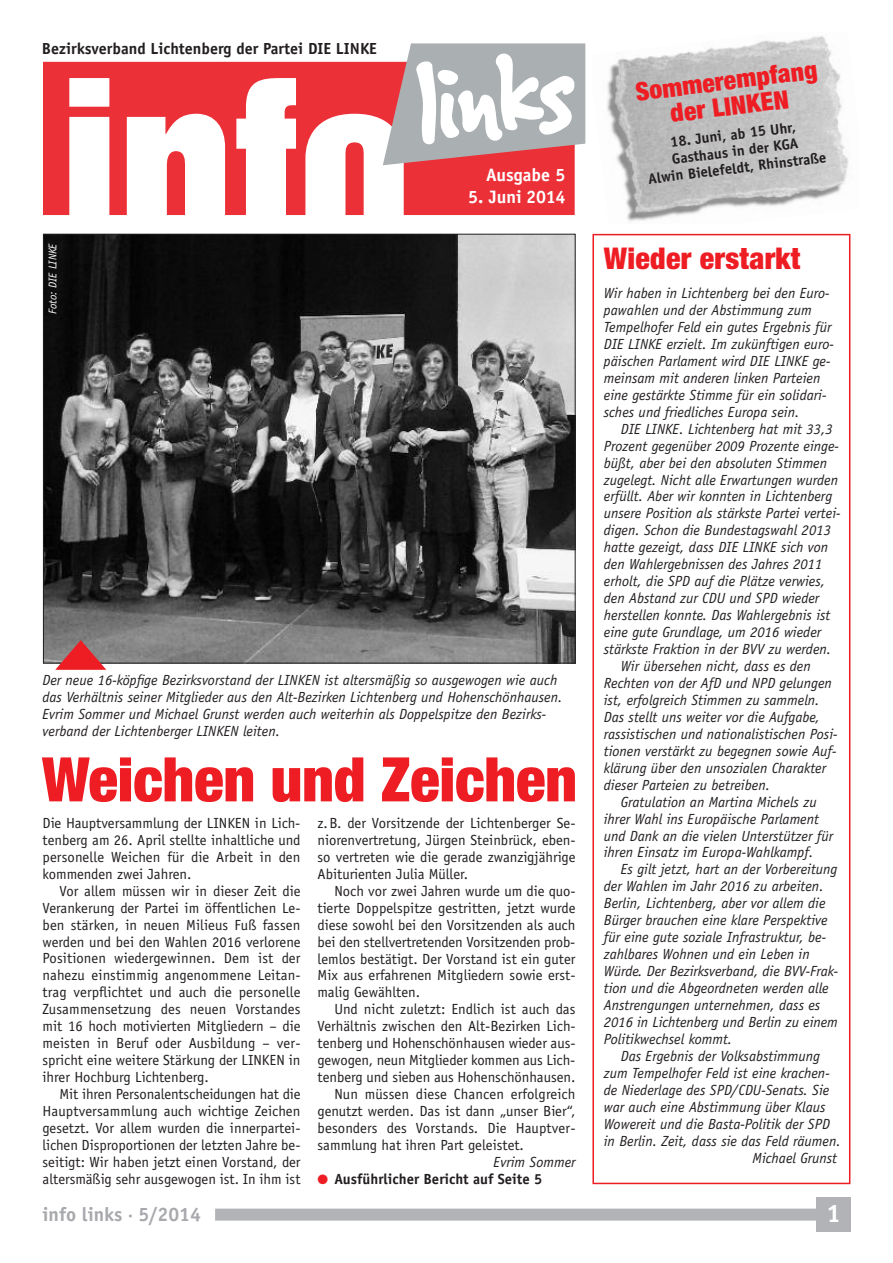
<style>
.page{position:relative;width:893px;height:1263px;background:#fff}
.page>*{position:absolute;margin:0;border:0;box-sizing:border-box;transform-origin:0 0}
.t1{font:900 condensed 61.5px "Helvetica Neue";letter-spacing:-.005em;color:#ee1d23}
.t2{font:900 condensed 30px "Helvetica Neue";letter-spacing:.01em;color:#ee1d23}
.t3{font:900 condensed 25.5px/25.5px "Helvetica Neue";color:#ee1d23;text-align:center}
.t4{font:700 25.5px "Officina Sans Std";color:#fff}
.t5{font:700 19.5px "Officina Sans Std";color:#a8a9ad}
.t6{font:700 18px "Officina Sans Std";color:#fff}
.t7{font:700 16.05px "Officina Sans Std";color:#231f20}
.t8{font:italic 14.7px/17px "Officina Sans Std";color:#231f20}
.t9{font:14.7px/17px "Officina Sans Std";color:#231f20;text-align:justify}
.t10{font:700 14.7px/17px "Officina Sans Std";color:#231f20;text-align:center}
.t11{font:italic 11.25px "Officina Sans Std";color:#fff}
.s1{color:#ee1d23}
</style>
<div class="page">
<div style="left:592px;top:234px;width:258px;height:950px;border:2px solid #ee1d23"></div>
<img style="left:45px;top:236px;width:528px;height:425px">
<div style="left:816px;top:1198px;width:34px;height:34px;background:#b2b3b7"></div>
<div style="left:215px;top:1208px;width:621px;height:12px;background:#b2b3b7"></div>
<svg style="left:43px;top:62px;width:532px;height:153px;fill:#ec3037"></svg>
<svg style="left:345px;top:142px;width:19px;height:73px"></svg>
<svg style="left:383px;top:43px;width:202px;height:122px"></svg>
<img style="left:607px;top:36px;width:242px;height:186px">
<svg style="left:55px;top:640px;width:51px;height:30px;background:#bb5356"></svg>
<p class="t7" style="left:42px;top:43px;width:336px">Bezirksverband Lichtenberg der Partei DIE LINKE</p>
<p class="t11" style="left:49px;top:314px;width:73px;rotate:-90deg">Foto: DIE LINKE</p>
<p class="t6" style="left:486px;top:168px;width:81px">Ausgabe 5</p>
<p class="t6" style="left:468px;top:190px;width:99px">5. Juni 2014</p>
<p class="t8" style="left:43px;top:673px;width:521px">Der neue 16-köpfige Bezirksvorstand der LINKEN ist altersmäßig so ausgewogen wie auch das Verhältnis seiner Mitglieder aus den Alt-Bezirken Lichtenberg und Hohenschönhausen.<br>Evrim Sommer und Michael Grunst werden auch weiterhin als Doppelspitze den Bezirks&shy;verband der Lichtenberger LINKEN leiten.</p>
<h1 class="t1" style="left:42px;top:741px;width:537px">Weichen und Zeichen</h1>
<p class="t9" style="left:43px;top:816px;width:259px">Die Hauptversammlung der LINKEN in Lich&shy;tenberg am 26. April stellte inhaltliche und personelle Weichen für die Arbeit in den kommenden zwei Jahren.</p>
<p class="t9" style="left:43px;top:883px;width:259px;text-indent:17px">Vor allem müssen wir in dieser Zeit die Verankerung der Partei im öffentlichen Le&shy;ben stärken, in neuen Milieus Fuß fassen werden und bei den Wahlen 2016 verlorene Positionen wiedergewinnen. Dem ist der nahezu einstimmig angenommene Leitan&shy;trag verpflichtet und auch die personelle Zusammensetzung des neuen Vorstandes mit 16 hoch motivierten Mitgliedern – die meisten in Beruf oder Ausbildung – ver&shy;spricht eine weitere Stärkung der LINKEN in ihrer Hochburg Lichtenberg.</p>
<p class="t9" style="left:43px;top:1087px;width:259px;text-indent:17px">Mit ihren Personalentscheidungen hat die Hauptversammlung auch wichtige Zeichen gesetzt. Vor allem wurden die innerpartei&shy;lichen Disproportionen der letzten Jahre be&shy;seitigt: Wir haben jetzt einen Vorstand, der altersmäßig sehr ausgewogen ist. In ihm ist</p>
<p class="t9" style="left:318px;top:816px;width:259px">z.B. der Vorsitzende der Lichtenberger Se&shy;niorenvertretung, Jürgen Steinbrück, eben&shy;so vertreten wie die gerade zwanzigjährige Abiturienten Julia Müller.</p>
<p class="t9" style="left:317px;top:883px;width:259px;text-indent:17px">Noch vor zwei Jahren wurde um die quo&shy;tierte Doppelspitze gestritten, jetzt wurde diese sowohl bei den Vorsitzenden als auch bei den stellvertretenden Vorsitzenden prob&shy;lemlos bestätigt. Der Vorstand ist ein guter Mix aus erfahrenen Mitgliedern sowie erst&shy;malig Gewählten.</p>
<p class="t9" style="left:335px;top:1002px;width:242px">Und nicht zuletzt: Endlich ist auch das</p>
<p class="t9" style="left:318px;top:1019px;width:259px">Verhältnis zwischen den Alt-Bezirken Lich-</p>
<p class="t9" style="left:318px;top:1036px;width:259px">tenberg und Hohenschönhausen wieder aus-</p>
<p class="t9" style="left:318px;top:1053px;width:259px">gewogen, neun Mitglieder kommen aus Lich-</p>
<p class="t9" style="left:318px;top:1070px;width:259px">tenberg und sieben aus Hohenschönhausen.</p>
<p class="t9" style="left:335px;top:1087px;width:242px">Nun müssen diese Chancen erfolgreich</p>
<p class="t9" style="left:318px;top:1104px;width:259px">genutzt werden. Das ist dann „unser Bier“,</p>
<p class="t9" style="left:318px;top:1121px;width:259px">besonders des Vorstands. Die Hauptver-</p>
<p class="t9" style="left:318px;top:1138px;width:208px">sammlung hat ihren Part geleistet.</p>
<p class="t8" style="left:494px;top:1155px;width:83px">Evrim Sommer</p>
<p class="t10" style="left:317px;top:1171px;width:226px"><span class="s1">●</span> Ausführlicher Bericht auf Seite 5</p>
<h3 class="t3" style="left:634px;top:79px;width:185px;rotate:-7deg">Sommerempfang der LINKEN</h3>
<p class="t10" style="left:643px;top:138px;width:181px;rotate:-7deg">18. Juni, ab 15 Uhr,<br>Gasthaus in der KGA<br>Alwin Bielefeldt, Rhinstraße</p>
<h2 class="t2" style="left:604px;top:240px;width:198px">Wieder erstarkt</h2>
<p class="t8" style="left:604px;top:286px;width:231px">Wir haben in Lichtenberg bei den Euro&shy;pawahlen und der Abstimmung zum Tempelhofer Feld ein gutes Ergebnis für DIE LINKE erzielt. Im zukünftigen euro&shy;päischen Parlament wird DIE LINKE ge&shy;meinsam mit anderen linken Parteien eine gestärkte Stimme für ein solidari&shy;sches und friedliches Europa sein.</p>
<p class="t8" style="left:621px;top:421px;width:213px">DIE LINKE. Lichtenberg hat mit 33,3</p>
<p class="t8" style="left:604px;top:438px;width:237px">Prozent gegenüber 2009 Prozente einge-</p>
<p class="t8" style="left:604px;top:455px;width:225px">büßt, aber bei den absoluten Stimmen</p>
<p class="t8" style="left:604px;top:472px;width:236px">zugelegt. Nicht alle Erwartungen wurden</p>
<p class="t8" style="left:604px;top:489px;width:230px">erfüllt. Aber wir konnten in Lichtenberg</p>
<p class="t8" style="left:604px;top:506px;width:238px">unsere Position als stärkste Partei vertei-</p>
<p class="t8" style="left:604px;top:523px;width:229px">digen. Schon die Bundestagswahl 2013</p>
<p class="t8" style="left:604px;top:540px;width:226px">hatte gezeigt, dass DIE LINKE sich von</p>
<p class="t8" style="left:604px;top:557px;width:220px">den Wahlergebnissen des Jahres 2011</p>
<p class="t8" style="left:604px;top:574px;width:223px">erholt, die SPD auf die Plätze verwies,</p>
<p class="t8" style="left:604px;top:591px;width:217px">den Abstand zur CDU und SPD wieder</p>
<p class="t8" style="left:604px;top:608px;width:228px">herstellen konnte. Das Wahlergebnis ist</p>
<p class="t8" style="left:604px;top:625px;width:219px">eine gute Grundlage, um 2016 wieder</p>
<p class="t8" style="left:604px;top:642px;width:229px">stärkste Fraktion in der BVV zu werden.</p>
<p class="t8" style="left:621px;top:659px;width:191px">Wir übersehen nicht, dass es den</p>
<p class="t8" style="left:604px;top:676px;width:230px">Rechten von der AfD und NPD gelungen</p>
<p class="t8" style="left:604px;top:693px;width:217px">ist, erfolgreich Stimmen zu sammeln.</p>
<p class="t8" style="left:604px;top:709px;width:218px">Das stellt uns weiter vor die Aufgabe,</p>
<p class="t8" style="left:604px;top:726px;width:235px">rassistischen und nationalistischen Posi-</p>
<p class="t8" style="left:604px;top:743px;width:234px">tionen verstärkt zu begegnen sowie Auf-</p>
<p class="t8" style="left:604px;top:760px;width:224px">klärung über den unsozialen Charakter</p>
<p class="t8" style="left:604px;top:777px;width:168px">dieser Parteien zu betreiben.</p>
<p class="t8" style="left:621px;top:794px;width:197px">Gratulation an Martina Michels zu</p>
<p class="t8" style="left:604px;top:811px;width:217px">ihrer Wahl ins Europäische Parlament</p>
<p class="t8" style="left:604px;top:828px;width:231px">und Dank an die vielen Unterstützer für</p>
<p class="t8" style="left:604px;top:845px;width:211px">ihren Einsatz im Europa-Wahlkampf.</p>
<p class="t8" style="left:621px;top:862px;width:218px">Es gilt jetzt, hart an der Vorbereitung</p>
<p class="t8" style="left:604px;top:879px;width:221px">der Wahlen im Jahr 2016 zu arbeiten.</p>
<p class="t8" style="left:604px;top:896px;width:223px">Berlin, Lichtenberg, aber vor allem die</p>
<p class="t8" style="left:604px;top:913px;width:225px">Bürger brauchen eine klare Perspektive</p>
<p class="t8" style="left:604px;top:930px;width:224px">für eine gute soziale Infrastruktur, be-</p>
<p class="t8" style="left:604px;top:947px;width:207px">zahlbares Wohnen und ein Leben in</p>
<p class="t8" style="left:604px;top:964px;width:236px">Würde. Der Bezirksverband, die BVV-Frak-</p>
<p class="t8" style="left:604px;top:981px;width:226px">tion und die Abgeordneten werden alle</p>
<p class="t8" style="left:604px;top:998px;width:218px">Anstrengungen unternehmen, dass es</p>
<p class="t8" style="left:604px;top:1015px;width:235px">2016 in Lichtenberg und Berlin zu einem</p>
<p class="t8" style="left:604px;top:1032px;width:130px">Politikwechsel kommt.</p>
<p class="t8" style="left:621px;top:1048px;width:201px">Das Ergebnis der Volksabstimmung</p>
<p class="t8" style="left:604px;top:1065px;width:227px">zum Tempelhofer Feld ist eine krachen-</p>
<p class="t8" style="left:604px;top:1082px;width:227px">de Niederlage des SPD/CDU-Senats. Sie</p>
<p class="t8" style="left:604px;top:1099px;width:223px">war auch eine Abstimmung über Klaus</p>
<p class="t8" style="left:604px;top:1116px;width:228px">Wowereit und die Basta-Politik der SPD</p>
<p class="t8" style="left:604px;top:1133px;width:238px">in Berlin. Zeit, dass sie das Feld räumen.</p>
<p class="t8" style="left:752px;top:1150px;width:86px">Michael Grunst</p>
<h3 class="t5" style="left:43px;top:1206px;width:160px">info links ·5/2014</h3>
<h3 class="t4" style="left:826px;top:1204px;width:16px">1</h3>
</div>
